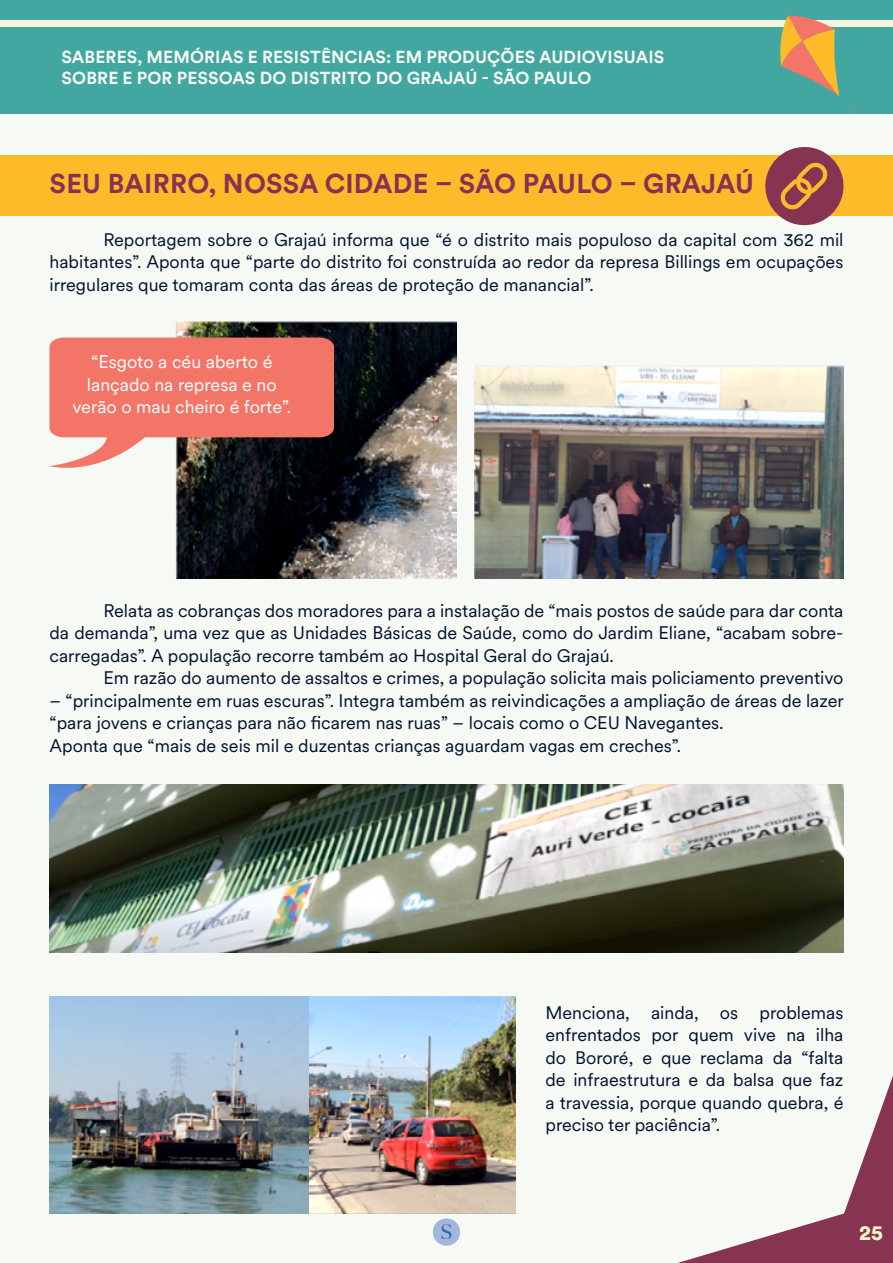
<style>
.page{position:relative;width:893px;height:1263px;background:#f7f9f4}
.page>*{position:absolute;margin:0;border:0;box-sizing:border-box;transform-origin:0 0}
.t1{font:700 27px "Circular XX";letter-spacing:.01em;color:#863353}
.t2{font:900 21px "Circular XX";color:#f6f5c6}
.t3{font:18px/22.5px "Circular XX";color:#00122d;text-align:justify}
.t4{font:18px/22.5px "Circular XX";color:#fff;text-align:center}
.t5{font:700 17.25px/20.7px "Circular XX";letter-spacing:.01em;color:#f7f9f4}
</style>
<div class="page">
<div style="left:0;top:0;width:893px;height:113px;background:#42a7a1"></div>
<div style="left:0;top:20px;width:893px;height:7px;background:#f6f3e1"></div>
<svg style="left:678px;top:1076px;width:215px;height:187px"></svg>
<div style="left:433px;top:1218px;width:27px;height:28px;background:#a3b7dc;border-radius:50%"></div>
<svg style="left:441px;top:1224px;width:10px;height:15px"></svg>
<img style="left:176px;top:321px;width:280px;height:257px">
<div style="left:0;top:156px;width:893px;height:60px;background:#fdbb2a"></div>
<svg style="left:49px;top:338px;width:285px;height:140px;background:#d0756b"></svg>
<img style="left:474px;top:365px;width:369px;height:213px">
<img style="left:50px;top:784px;width:793px;height:168px">
<img style="left:308px;top:997px;width:208px;height:216px">
<img style="left:49px;top:997px;width:259px;height:216px">
<div style="left:765px;top:147px;width:78px;height:78px;background:#873453;border-radius:50%"></div>
<svg style="left:777px;top:15px;width:78px;height:195px"></svg>
<p class="t5" style="left:62px;top:46px;width:604px">SABERES, MEMÓRIAS E RESISTÊNCIAS: EM PRODUÇÕES AUDIOVISUAIS<br>SOBRE E POR PESSOAS DO DISTRITO DO GRAJAÚ - SÃO PAULO</p>
<h1 class="t1" style="left:50px;top:164px;width:706px">SEU BAIRRO, NOSSA CIDADE – SÃO PAULO – GRAJAÚ</h1>
<p class="t3" style="left:50px;top:228px;width:795px;text-indent:54px">Reportagem sobre o Grajaú informa que “é o distrito mais populoso da capital com 362 mil habitantes”. Aponta que “parte do distrito foi construída ao redor da represa Billings em ocupações irregulares que tomaram conta das áreas de proteção de manancial”.</p>
<p class="t4" style="left:72px;top:350px;width:220px">“Esgoto a céu aberto é lançado na represa e no verão o mau cheiro é forte”.</p>
<p class="t3" style="left:50px;top:598px;width:795px;text-indent:54px">Relata as cobranças dos moradores para a instalação de “mais postos de saúde para dar conta da demanda”, uma vez que as Unidades Básicas de Saúde, como do Jardim Eliane, “acabam sobre&shy;carregadas”. A população recorre também ao Hospital Geral do Grajaú.</p>
<p class="t3" style="left:104px;top:666px;width:741px">Em razão do aumento de assaltos e crimes, a população solicita mais policiamento preventivo</p>
<p class="t3" style="left:50px;top:688px;width:796px;text-align:left">– “principalmente em ruas escuras”. Integra também as reivindicações a ampliação de áreas de lazer “para jovens e crianças para não ficarem nas ruas” – locais como o CEU Navegantes.<br>Aponta que “mais de seis mil e duzentas crianças aguardam vagas em creches”.</p>
<p class="t3" style="left:545px;top:1000px;width:299px">Menciona, ainda, os problemas enfrentados por quem vive na ilha do Bororé, e que reclama da “falta de infraestrutura e da balsa que faz a travessia, porque quando quebra, é preciso ter paciência”.</p>
<p class="t2" style="left:859px;top:1218px;width:25px">25</p>
</div>
